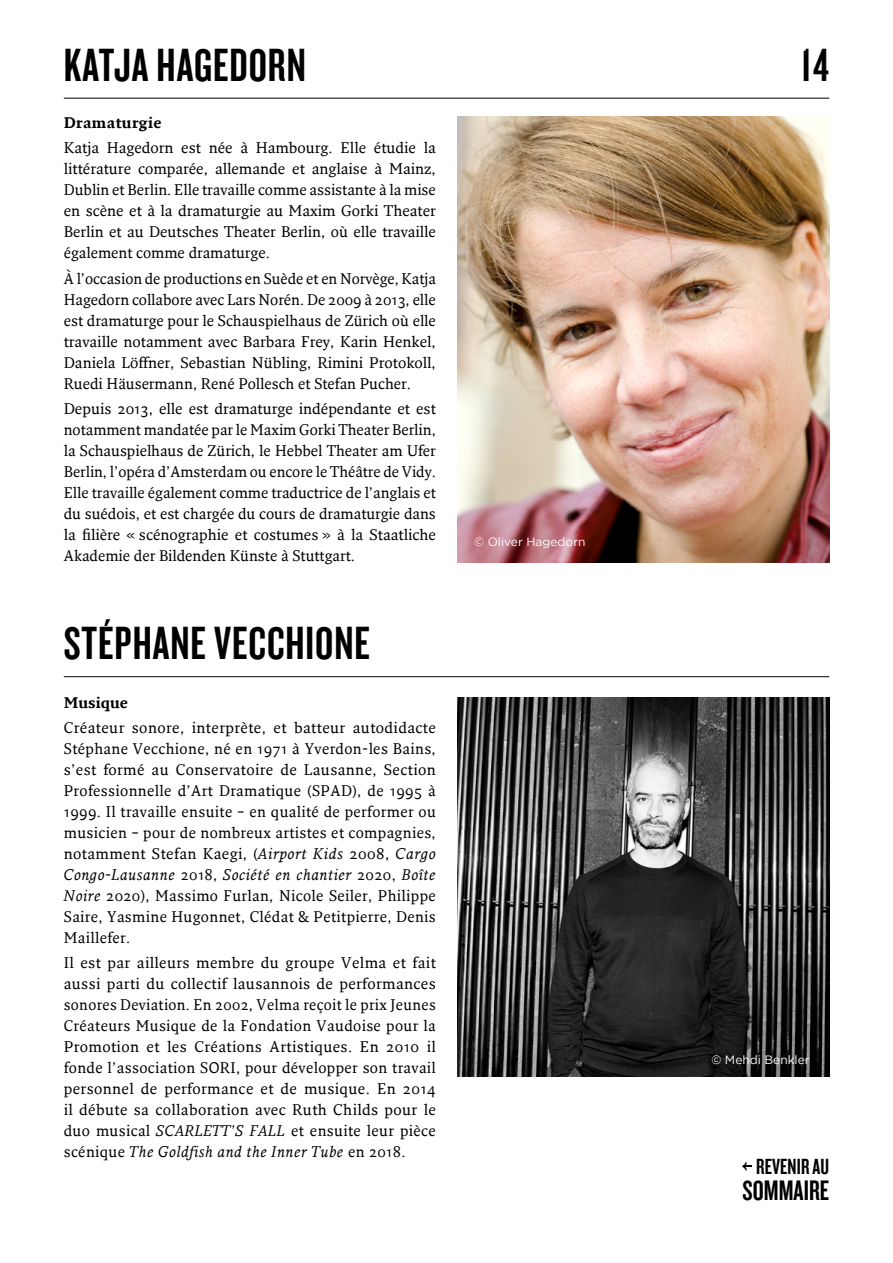
<style>
.page{position:relative;width:893px;height:1263px;background:#fff}
.page>*{position:absolute;margin:0;border:0;box-sizing:border-box;transform-origin:0 0}
.t1{font:48px "Knockout 48 Featherweight";letter-spacing:.02em;color:#000}
.t2{font:29.1px "Knockout 48 Featherweight";color:#000}
.t3{font:22.65px "Knockout 48 Featherweight";letter-spacing:.005em;color:#000}
.t4{font:15px/21px "Fresco";color:#000;text-align:justify}
.t5{font:700 15px "Fresco";letter-spacing:.025em;color:#000}
.t6{font:700 15px "Fresco";color:#000}
.t7{font:12px "Gotham";color:#fff}
.s1{font-style:italic}
</style>
<div class="page">
<hr style="left:64px;top:98px;width:765px;height:1px;background:#000">
<img style="left:457px;top:117px;width:372px;height:445px">
<hr style="left:64px;top:676px;width:765px;height:1px;background:#000">
<img style="left:457px;top:697px;width:372px;height:379px">
<svg style="left:742px;top:1162px;width:10px;height:8px"></svg>
<h1 class="t1" style="left:64px;top:36px;width:244px">KATJA HAGEDORN</h1>
<h1 class="t1" style="left:801px;top:36px;width:30px">14</h1>
<p class="t5" style="left:64px;top:113px;width:99px">Dramaturgie</p>
<p class="t4" style="left:64px;top:137px;width:374px">Katja Hagedorn est née à Hambourg. Elle étudie la littérature comparée, allemande et anglaise à Mainz, Dublin et Berlin. Elle travaille comme assistante à la mise en scène et à la dramaturgie au Maxim Gorki Theater Berlin et au Deutsches Theater Berlin, où elle travaille également comme dramaturge.</p>
<p class="t4" style="left:64px;top:267px;width:374px">À l’occasion de productions en Suède et en Norvège, Katja Hagedorn collabore avec Lars Norén. De 2009 à 2013, elle est dramaturge pour le Schauspielhaus de Zürich où elle travaille notamment avec Barbara Frey, Karin Henkel, Daniela Löffner, Sebastian Nübling, Rimini Protokoll, Ruedi Häusermann, René Pollesch et Stefan Pucher.</p>
<p class="t4" style="left:64px;top:397px;width:374px">Depuis 2013, elle est dramaturge indépendante et est notamment mandatée par le Maxim Gorki Theater Berlin, la Schauspielhaus de Zürich, le Hebbel Theater am Ufer Berlin, l’opéra d’Amsterdam ou encore le Théâtre de Vidy.<br>Elle travaille également comme traductrice de l’anglais et du suédois, et est chargée du cours de dramaturgie dans la filière « scénographie et costumes » à la Staatliche Akademie der Bildenden Künste à Stuttgart.</p>
<p class="t7" style="left:474px;top:534px;width:113px">© Oliver Hagedorn</p>
<h1 class="t1" style="left:64px;top:614px;width:308px">STÉPHANE VECCHIONE</h1>
<p class="t6" style="left:64px;top:693px;width:66px">Musique</p>
<p class="t4" style="left:64px;top:717px;width:374px">Créateur sonore, interprète, et batteur autodidacte Stéphane Vecchione, né en 1971 à Yverdon-les Bains, s’est formé au Conservatoire de Lausanne, Section Professionnelle d’Art Dramatique (SPAD), de 1995 à 1999. Il travaille ensuite – en qualité de performer ou musicien – pour de nombreux artistes et compagnies, notamment Stefan Kaegi, (<span class="s1">Airport Kids</span> 2008, <span class="s1">Cargo Congo-Lausanne</span> 2018, <span class="s1">Société en chantier</span> 2020, <span class="s1">Boîte Noire</span> 2020), Massimo Furlan, Nicole Seiler, Philippe Saire, Yasmine Hugonnet, Clédat &amp; Petitpierre, Denis Maillefer.</p>
<p class="t4" style="left:64px;top:952px;width:374px">Il est par ailleurs membre du groupe Velma et fait aussi parti du collectif lausannois de performances sonores Deviation. En 2002, Velma reçoit le prix Jeunes Créateurs Musique de la Fondation Vaudoise pour la Promotion et les Créations Artistiques. En 2010 il fonde l’association SORI, pour développer son travail personnel de performance et de musique. En 2014 il débute sa collaboration avec Ruth Childs pour le duo musical <span class="s1">SCARLETT’S FALL</span> et ensuite leur pièce scénique <span class="s1">The Goldfish and the Inner Tube</span> en 2018.</p>
<p class="t7" style="left:711px;top:1052px;width:100px">© Mehdi Benkler</p>
<h3 class="t3" style="left:756px;top:1153px;width:75px">REVENIR AU</h3>
<h2 class="t2" style="left:743px;top:1172px;width:88px">SOMMAIRE</h2>
</div>
